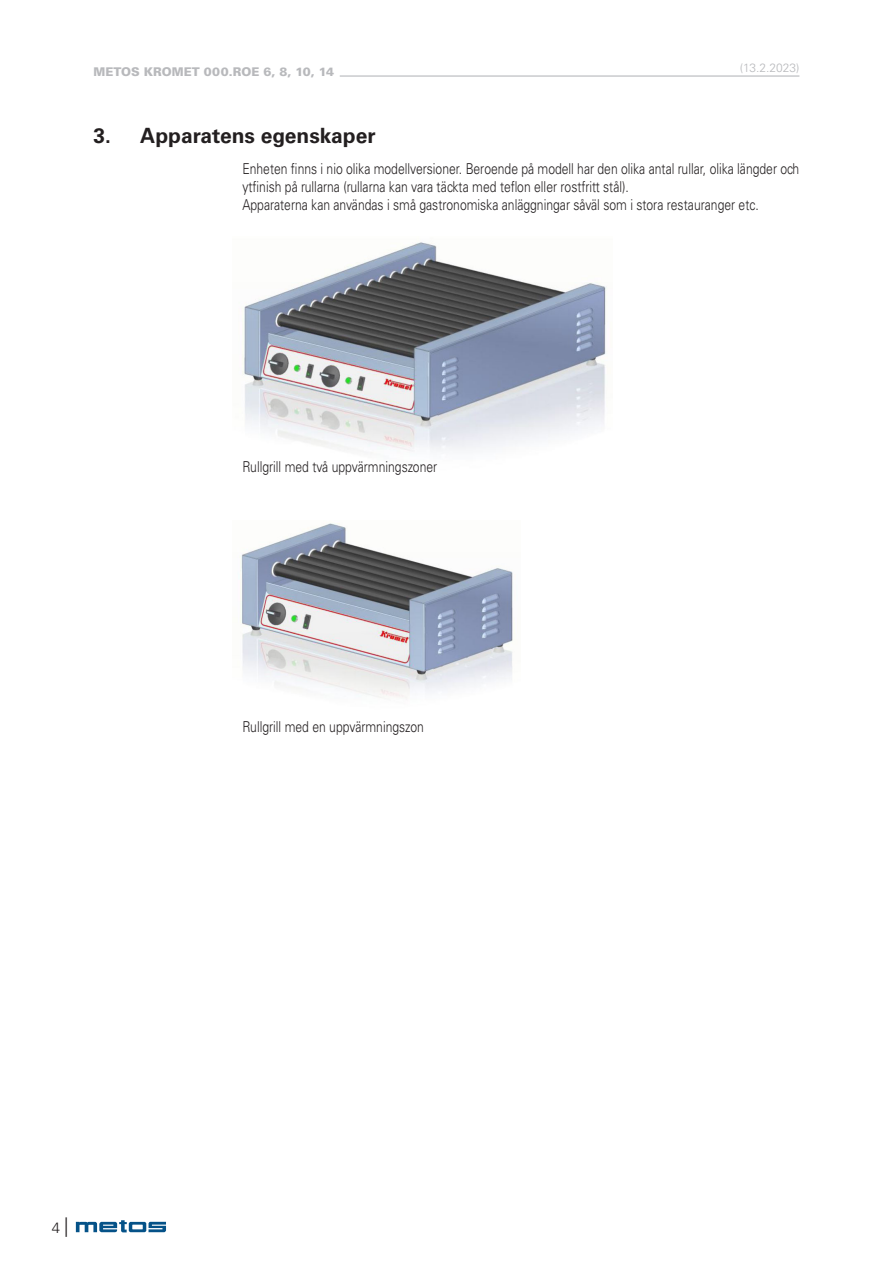
<style>
.page{position:relative;width:893px;height:1263px;background:#fff}
.page>*{position:absolute;margin:0;border:0;box-sizing:border-box;transform-origin:0 0}
.t1{font:700 21px "Univers LT Std";color:#231f20}
.Body{font:300 15px/18px "Univers LT Std";color:#231f20;scale:.81 1}
.Body-2{font:300 15px "Univers LT Std";color:#231f20}
.t2{font:900 12px "Univers LT Std";color:#b8b9bc}
.t3{font:300 12px "Univers LT Std";color:#b8b9bc}
.s1{font-size:19.5px}
</style>
<div class="page">
<svg style="left:76px;top:1221px;width:90px;height:11px"></svg>
<hr style="left:340px;top:75px;width:459px;height:2px;background:#b8b9bc">
<img style="left:242px;top:242px;width:365px;height:211px">
<img style="left:240px;top:523px;width:275px;height:175px">
<p class="t2" style="left:94px;top:65px;width:242px">METOS KROMET 000.ROE 6, 8, 10, 14</p>
<p class="t3" style="left:740px;top:61px;width:61px">(13.2.2023)</p>
<p class="t1" style="left:94px;top:123px;width:284px">3. Apparatens egenskaper</p>
<p class="Body" style="left:242px;top:159px;width:689px">Enheten finns i nio olika modellversioner. Beroende på modell har den olika antal rullar, olika längder och ytfinish på rullarna (rullarna kan vara täckta med teflon eller rostfritt stål).</p>
<p class="Body" style="left:242px;top:195px;width:639px">Apparaterna kan användas i små gastronomiska anläggningar såväl som i stora restauranger etc.</p>
<p class="Body" style="left:242px;top:458px;width:242px">Rullgrill med två uppvärmningszoner</p>
<p class="Body" style="left:242px;top:717px;width:226px">Rullgrill med en uppvärmningszon</p>
<p class="Body-2" style="left:52px;top:1219px;width:18px">4 <span class="s1">|</span></p>
</div>
